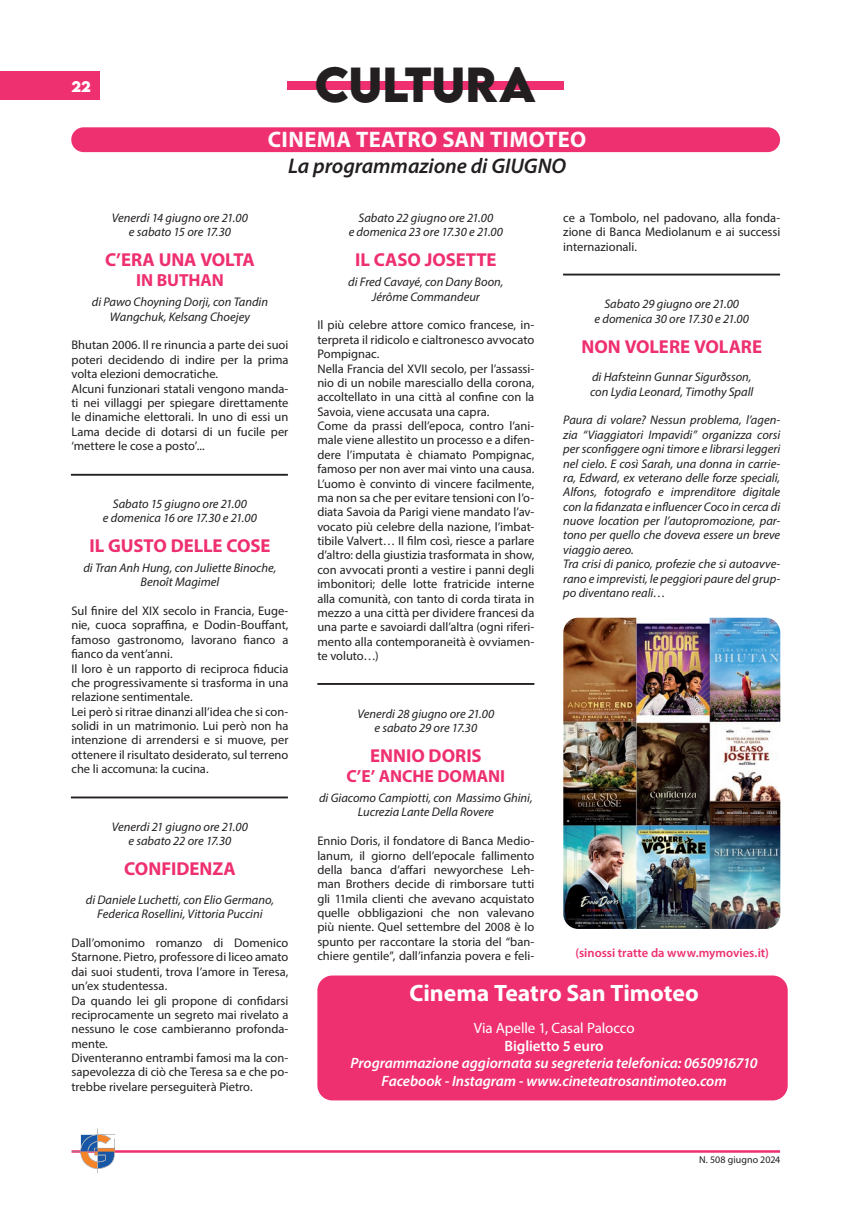
<style>
.page{position:relative;width:851px;height:1205px;background:#fff}
.page>*{position:absolute;margin:0;border:0;box-sizing:border-box;transform-origin:0 0}
.t1{font:700 43.75px "LEMONMILK";letter-spacing:-.005em;color:#231f20}
.t2{font:700 23.75px "Myriad Pro";letter-spacing:-.005em;color:#fff}
.t3{font:700 22.5px "Myriad Pro";letter-spacing:.01em;color:#fefafc}
.t4{font:italic 600 21.25px "Myriad Pro";letter-spacing:-.005em;color:#231f20}
.t5{font:700 18.75px "Myriad Pro";color:#ee2f70}
.t6{font:700 17.5px "Myriad Pro";letter-spacing:-.005em;color:#ee2f70}
.t7{font:italic 600 15px/17.5px "Myriad Pro";letter-spacing:-.005em;color:#fff;text-align:center}
.t8{font:15px "Myriad Pro";letter-spacing:-.01em;color:#fff}
.t9{font:600 15px "Myriad Pro";letter-spacing:-.005em;color:#fff}
.t10{font:700 13.75px "LEMONMILK";color:#fff}
.t11{font:12.5px/14.4px "Myriad Pro";color:#231f20}
.t12{font:italic 12.5px/14.4px "Myriad Pro";color:#231f20;text-align:center}
.t13{font:600 12.5px "Myriad Pro";color:#ee2f70}
.t14{font:10px "Myriad Pro";letter-spacing:.005em;color:#231f20}
</style>
<div class="page">
<div style="left:287px;top:81px;width:276px;height:8px;background:#ee2f70"></div>
<div style="left:0;top:71px;width:99px;height:28px;background:#ee2f70"></div>
<hr style="left:72px;top:1150px;width:708px;height:2px;background:#ee2f70">
<svg style="left:72px;top:1128px;width:43px;height:45px"></svg>
<div style="left:71px;top:127px;width:709px;height:25px;background:#ee2f70;border-radius:12px"></div>
<hr style="left:71px;top:474px;width:217px;height:2px;background:#231f20">
<hr style="left:71px;top:796px;width:217px;height:2px;background:#231f20">
<hr style="left:317px;top:683px;width:217px;height:2px;background:#231f20">
<hr style="left:563px;top:274px;width:217px;height:1px;background:#231f20">
<div style="left:317px;top:975px;width:470px;height:125px;background:#ee2f70;border-radius:15px"></div>
<img style="left:563px;top:618px;width:217px;height:311px">
<hr style="left:850px;top:902px;width:1px;height:289px;background:#99bde2">
<hr style="left:850px;top:1075px;width:1px;height:130px;background:#31679c">
<p class="t10" style="left:72px;top:77px;width:21px">22</p>
<h1 class="t1" style="left:315px;top:54px;width:222px">CULTURA</h1>
<h3 class="t3" style="left:268px;top:125px;width:320px">CINEMA TEATRO SAN TIMOTEO</h3>
<h3 class="t4" style="left:288px;top:152px;width:279px">La programmazione di GIUGNO</h3>
<p class="t12" style="left:112px;top:210px;width:137px">Venerdi 14 giugno ore 21.00 e sabato 15 ore 17.30</p>
<h3 class="t5" style="left:105px;top:248px;width:151px">C’ERA UNA VOLTA</h3>
<h3 class="t6" style="left:136px;top:269px;width:89px">IN BUTHAN</h3>
<p class="t12" style="left:92px;top:295px;width:178px">di Pawo Choyning Dorji, con Tandin<br>Wangchuk, Kelsang Choejey</p>
<p class="t11" style="left:71px;top:338px;width:218px">Bhutan 2006. Il re rinuncia a parte dei suoi poteri decidendo di indire per la prima volta elezioni democratiche.<br>Alcuni funzionari statali vengono manda&shy;ti nei villaggi per spiegare direttamente le dinamiche elettorali. In uno di essi un Lama decide di dotarsi di un fucile per ‘mettere le cose a posto’...</p>
<p class="t12" style="left:103px;top:496px;width:155px">Sabato 15 giugno ore 21.00<br>e domenica 16 ore 17.30 e 21.00</p>
<h3 class="t5" style="left:89px;top:533px;width:182px">IL GUSTO DELLE COSE</h3>
<p class="t12" style="left:83px;top:560px;width:194px">di Tran Anh Hung, con Juliette Binoche,<br>Benoît Magimel</p>
<p class="t11" style="left:71px;top:603px;width:218px">Sul finire del XIX secolo in Francia, Euge&shy;nie, cuoca sopraffina, e Dodin-Bouffant, famoso gastronomo, lavorano fianco a fianco da vent’anni.<br>Il loro è un rapporto di reciproca fiducia che progressivamente si trasforma in una relazione sentimentale.<br>Lei però si ritrae dinanzi all’idea che si con&shy;solidi in un matrimonio. Lui però non ha intenzione di arrendersi e si muove, per ottenere il risultato desiderato, sul terreno che li accomuna: la cucina.</p>
<p class="t12" style="left:112px;top:819px;width:137px">Venerdi 21 giugno ore 21.00 e sabato 22 ore 17.30</p>
<h3 class="t5" style="left:124px;top:856px;width:113px">CONFIDENZA</h3>
<p class="t12" style="left:86px;top:892px;width:190px">di Daniele Luchetti, con Elio Germano,<br>Federica Rosellini, Vittoria Puccini</p>
<p class="t11" style="left:71px;top:935px;width:218px">Dall’omonimo romanzo di Domenico Starnone. Pietro, professore di liceo amato dai suoi studenti, trova l’amore in Teresa, un’ex studentessa.<br>Da quando lei gli propone di confidarsi reciprocamente un segreto mai rivelato a nessuno le cose cambieranno profonda&shy;mente.<br>Diventeranno entrambi famosi ma la con&shy;sapevolezza di ciò che Teresa sa e che po&shy;trebbe rivelare perseguiterà Pietro.</p>
<p class="t12" style="left:348px;top:210px;width:156px">Sabato 22 giugno ore 21.00<br>e domenica 23 ore 17.30 e 21.00</p>
<h3 class="t5" style="left:355px;top:248px;width:143px">IL CASO JOSETTE</h3>
<p class="t12" style="left:348px;top:275px;width:157px">di Fred Cavayé, con Dany Boon,<br>Jérôme Commandeur</p>
<p class="t11" style="left:317px;top:318px;width:218px">Il più celebre attore comico francese, in&shy;terpreta il ridicolo e cialtronesco avvocato Pompignac.<br>Nella Francia del XVII secolo, per l’assassi&shy;nio di un nobile maresciallo della corona, accoltellato in una città al confine con la Savoia, viene accusata una capra.<br>Come da prassi dell’epoca, contro l’ani&shy;male viene allestito un processo e a difen&shy;dere l’imputata è chiamato Pompignac, famoso per non aver mai vinto una causa.<br>L’uomo è convinto di vincere facilmente, ma non sa che per evitare tensioni con l’o&shy;diata Savoia da Parigi viene mandato l’av&shy;vocato più celebre della nazione, l’imbat&shy;tibile Valvert… Il film così, riesce a parlare d’altro: della giustizia trasformata in show, con avvocati pronti a vestire i panni degli imbonitori; delle lotte fratricide interne alla comunità, con tanto di corda tirata in mezzo a una città per dividere francesi da una parte e savoiardi dall’altra (ogni riferi&shy;mento alla contemporaneità è ovviamen&shy;te voluto…)</p>
<p class="t12" style="left:357px;top:706px;width:138px">Venerdi 28 giugno ore 21.00 e sabato 29 ore 17.30</p>
<h3 class="t5" style="left:370px;top:743px;width:113px">ENNIO DORIS</h3>
<h3 class="t6" style="left:346px;top:765px;width:160px">C’E’ ANCHE DOMANI</h3>
<p class="t12" style="left:319px;top:790px;width:215px">di Giacomo Campiotti, con Massimo Ghini,<br>Lucrezia Lante Della Rovere</p>
<p class="t11" style="left:317px;top:833px;width:218px;text-align:justify">Ennio Doris, il fondatore di Banca Medio&shy;lanum, il giorno dell’epocale fallimento della banca d’affari newyorchese Leh&shy;man Brothers decide di rimborsare tutti gli 11mila clienti che avevano acquistato quelle obbligazioni che non valevano più niente. Quel settembre del 2008 è lo spunto per raccontare la storia del “ban&shy;chiere gentile”, dall’infanzia povera e feli-</p>
<p class="t11" style="left:563px;top:210px;width:218px;text-align:justify">ce a Tombolo, nel padovano, alla fonda&shy;zione di Banca Mediolanum e ai successi internazionali.</p>
<p class="t12" style="left:594px;top:296px;width:156px">Sabato 29 giugno ore 21.00<br>e domenica 30 ore 17.30 e 21.00</p>
<h3 class="t5" style="left:581px;top:334px;width:182px">NON VOLERE VOLARE</h3>
<p class="t12" style="left:590px;top:370px;width:165px;text-align:left">di Hafsteinn Gunnar Sigurðsson, con Lydia Leonard, Timothy Spall</p>
<p class="t12" style="left:563px;top:413px;width:218px;text-align:left">Paura di volare? Nessun problema, l’agen&shy;zia “Viaggiatori Impavidi” organizza corsi per sconfiggere ogni timore e librarsi leggeri nel cielo. E così Sarah, una donna in carrie&shy;ra, Edward, ex veterano delle forze speciali, Alfons, fotografo e imprenditore digitale con la fidanzata e influencer Coco in cerca di nuove location per l’autopromozione, par&shy;tono per quello che doveva essere un breve viaggio aereo.<br>Tra crisi di panico, profezie che si autoavve&shy;rano e imprevisti, le peggiori paure del grup&shy;po diventano reali…</p>
<p class="t13" style="left:575px;top:945px;width:195px">(sinossi tratte da www.mymovies.it)</p>
<h2 class="t2" style="left:409px;top:978px;width:290px">Cinema Teatro San Timoteo</h2>
<p class="t8" style="left:473px;top:1019px;width:162px">Via Apelle 1, Casal Palocco</p>
<p class="t9" style="left:504px;top:1036px;width:101px">Biglietto 5 euro</p>
<p class="t7" style="left:350px;top:1054px;width:408px">Programmazione aggiornata su segreteria telefonica: 0650916710<br>Facebook - Instagram - www.cineteatrosantimoteo.com</p>
<p class="t14" style="left:699px;top:1153px;width:83px">N. 508 giugno 2024</p>
</div>
